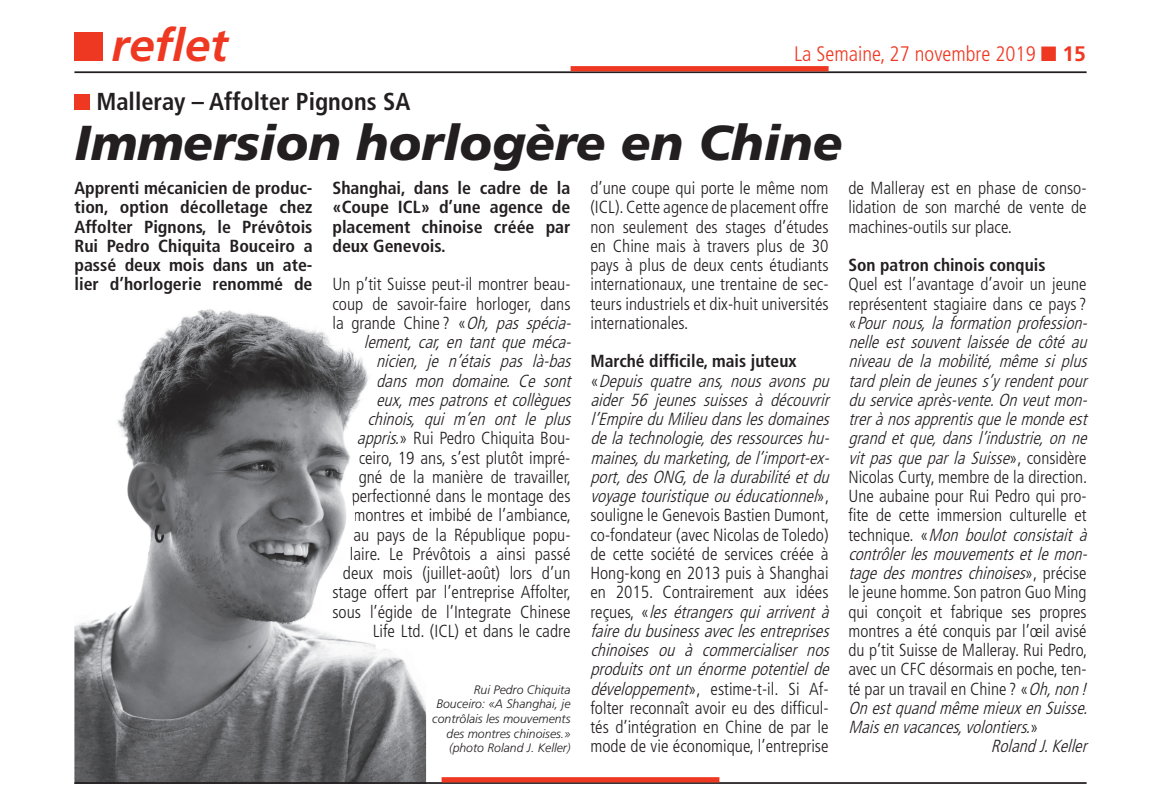
<style>
.page{position:relative;width:1166px;height:794px;background:#fff}
.page>*{position:absolute;margin:0;border:0;box-sizing:border-box;transform-origin:0 0}
.t1{font:italic 900 49px "Frutiger";color:#231f20}
.t2{font:italic 700 45.5px "Frutiger";color:#ef3822}
.t3{font:700 condensed 24.5px "Frutiger";color:#231f20}
.t4{font:300 condensed 21px "Frutiger";color:#ef3822}
.t5{font:300 condensed 17.5px/19.2px "Frutiger";color:#231f20;text-align:justify}
.t6{font:italic 300 condensed 17.5px/19.2px "Frutiger";color:#231f20}
.t7{font:700 condensed 17.5px/19.2px "Frutiger";color:#231f20;text-align:justify}
.t8{font:italic 300 12.25px/14.7px "Frutiger";color:#231f20;text-align:right}
.s1{font-weight:700;font-stretch:normal}
.s2{font-style:italic}
.s3{font-weight:700;font-style:normal}
.s4{font-style:normal}
</style>
<div class="page">
<hr style="left:74px;top:71px;width:1012px;height:2px;background:#231f20">
<div style="left:570px;top:66px;width:258px;height:5px;background:#ef3822"></div>
<div style="left:74px;top:33px;width:28px;height:28px;background:#ef3822"></div>
<div style="left:74px;top:94px;width:16px;height:16px;background:#ef3822"></div>
<img style="left:74px;top:309px;width:352px;height:473px">
<hr style="left:74px;top:782px;width:1012px;height:2px;background:#231f20">
<div style="left:441px;top:777px;width:278px;height:5px;background:#ef3822"></div>
<h2 class="t2" style="left:112px;top:18px;width:118px">reflet</h2>
<p class="t4" style="left:794px;top:42px;width:293px">La Semaine, 27 novembre 2019 ■ <span class="s1">15</span></p>
<h3 class="t3" style="left:96px;top:87px;width:315px">Malleray – Affolter Pignons SA</h3>
<h1 class="t1" style="left:74px;top:114px;width:770px">Immersion horlogère en Chine</h1>
<p class="t7" style="left:74px;top:178px;width:240px">Apprenti mécanicien de produc&shy;tion, option décolletage chez Affolter Pignons, le Prévôtois Rui Pedro Chiquita Bouceiro a passé deux mois dans un ate&shy;lier d’horlogerie renommé de</p>
<p class="t7" style="left:332px;top:178px;width:240px">Shanghai, dans le cadre de la «Coupe ICL» d’une agence de placement chinoise créée par deux Genevois.</p>
<p class="t5" style="left:332px;top:275px;width:245px;text-align:right">Un p’tit Suisse peut-il montrer beau&shy;coup de savoir-faire horloger, dans la grande Chine ? «<span class="s2">Oh, pas spécia&shy;lement, car, en tant que méca&shy;nicien, je n’étais pas là-bas<br>dans mon domaine. Ce sont eux,mespatronsetcollègues chinois, qui m’en ont le plus appris.</span>» Rui Pedro Chiquita Bou&shy;ceiro, 19 ans, s’est plutôt impré-<br>gné de la manière de travailler, perfectionné dans le montage des montres et imbibé de l’ambiance,<br>au pays de la République popu&shy;laire. Le Prévôtois a ainsi passé deux mois (juillet-août) lors d’un stage offert par l’entreprise Affolter, sous l’égide de l’Integrate Chinese<br>Life Ltd. (ICL) et dans le cadre</p>
<p class="t8" style="left:432px;top:682px;width:140px">Rui Pedro Chiquita<br>Bouceiro: «A Shanghai, je contrôlais les mouvements des montres chinoises.» (photo Roland J. Keller)</p>
<p class="t5" style="left:590px;top:179px;width:240px">d’une coupe qui porte le même nom (ICL). Cette agence de placement offre non seulement des stages d’études en Chine mais à travers plus de 30 pays à plus de deux cents étudiants internationaux, une trentaine de sec&shy;teurs industriels et dix-huit universités internationales.</p>
<p class="t6" style="left:590px;top:352px;width:245px"><span class="s3">Marché difficile, mais juteux<br></span><span class="s4">«</span> Depuis quatre ans, nous avons pu aider 56 jeunes suisses à découvrir l’EmpireduMilieudanslesdomaines delatechnologie,desressourceshu&shy;maines,dumarketing,del’import-ex&shy;port,desONG,deladurabilitéetdu voyagetouristiqueouéducationnel<span class="s4">» , souligne le Genevois Bastien Dumont, co-fondateur (avec Nicolas de Toledo) de cette société de services créée à Hong-kong en 2013 puis à Shanghai en 2015. Contrairement aux idées r e ç u e s , «</span> les étrangers qui arrivent à fairedubusinessaveclesentreprises chinoises ou à commercialiser nos produitsontunénormepotentielde développement<span class="s4">», estime-t-il. Si Af&shy;folter reconnaît avoir eu des difficul&shy;tés d’intégration en Chine de par le mode de vie économique, l’entreprise</span></p>
<p class="t5" style="left:848px;top:179px;width:240px">de Malleray est en phase de conso&shy;lidation de son marché de vente de machines-outils sur place.</p>
<p class="t7" style="left:848px;top:255px;width:198px">Son patron chinois conquis</p>
<p class="t5" style="left:848px;top:275px;width:240px">Quel est l’avantage d’avoir un jeune</p>
<p class="t5" style="left:848px;top:294px;width:240px">représentent stagiaire dans ce pays ?</p>
<p class="t6" style="left:848px;top:313px;width:245px"><span class="s4">«</span> Pour nous,la formation profession-</p>
<p class="t6" style="left:848px;top:333px;width:245px">nelle est souvent laissée de côté au</p>
<p class="t6" style="left:848px;top:352px;width:245px">niveau de la mobilité, même si plus</p>
<p class="t6" style="left:848px;top:371px;width:245px">tardpleindejeuness’yrendentpour</p>
<p class="t6" style="left:848px;top:390px;width:245px">duserviceaprès-vente.Onveutmon-</p>
<p class="t6" style="left:848px;top:410px;width:245px">trerànosapprentisquelemondeest</p>
<p class="t6" style="left:848px;top:429px;width:245px">grand et que,dans l’industrie,on ne</p>
<p class="t6" style="left:848px;top:448px;width:240px">vitpasqueparlaSuisse<span class="s4">» , c o n s i d è r e</span></p>
<p class="t5" style="left:848px;top:467px;width:240px">Nicolas Curty, membre de la direction.</p>
<p class="t5" style="left:848px;top:487px;width:240px">Une aubaine pour Rui Pedro qui pro-</p>
<p class="t5" style="left:848px;top:506px;width:240px">fite de cette immersion culturelle et</p>
<p class="t6" style="left:848px;top:525px;width:245px"><span class="s4">t e c h n i q u e . «</span> Mon boulot consistait à</p>
<p class="t6" style="left:848px;top:544px;width:245px">contrôlerlesmouvementsetlemon-</p>
<p class="t6" style="left:848px;top:564px;width:240px">tage des montres chinoises<span class="s4">» , p r é c i s e</span></p>
<p class="t5" style="left:848px;top:583px;width:240px">le jeune homme. Son patron Guo Ming</p>
<p class="t5" style="left:848px;top:602px;width:240px">qui conçoit et fabrique ses propres</p>
<p class="t5" style="left:848px;top:621px;width:240px">montres a été conquis par l’œil avisé</p>
<p class="t5" style="left:848px;top:641px;width:240px">du p’tit Suisse de Malleray. Rui Pedro,</p>
<p class="t5" style="left:848px;top:660px;width:240px">avec un CFC désormais en poche, ten-</p>
<p class="t5" style="left:848px;top:679px;width:245px">té par un travail en Chine ? «<span class="s2">Oh,non!</span></p>
<p class="t6" style="left:848px;top:698px;width:245px">OnestquandmêmemieuxenSuisse.</p>
<p class="t6" style="left:848px;top:718px;width:191px">Maisenvacances,volontiers.<span class="s4">»</span></p>
<p class="t6" style="left:990px;top:737px;width:102px">RolandJ.Keller</p>
</div>
